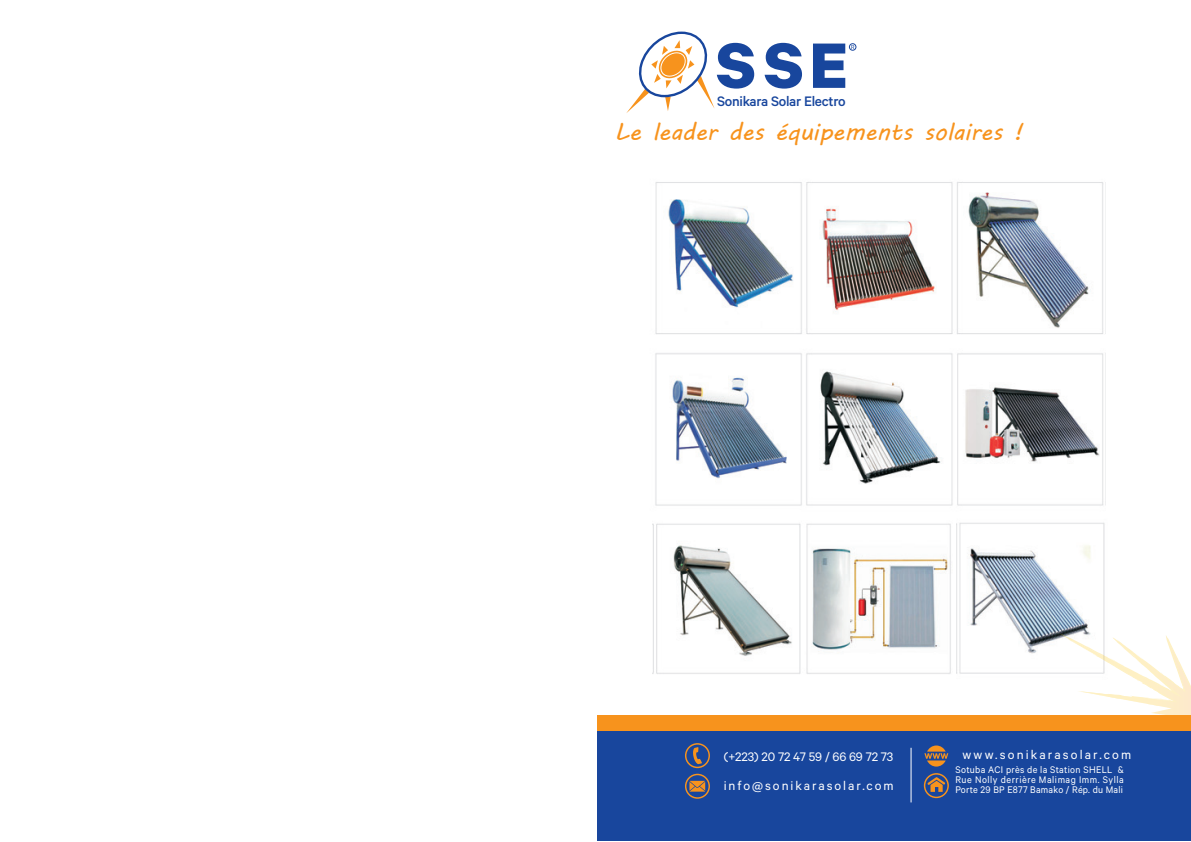
<style>
.page{position:relative;width:1191px;height:842px;background:#fff}
.page>*{position:absolute;margin:0;border:0;box-sizing:border-box;transform-origin:0 0}
.t1{font:700 72.2px "Calibre";color:#18469d}
.t2{font:23.9px "MV Boli";color:#f7931d}
.t3{font:500 15.5px "Calibre";letter-spacing:-.02em;color:#18469d}
.t4{font:14.1px "Calibre";letter-spacing:.14em;color:#fff}
.t5{font:13.9px "Calibre";letter-spacing:-.01em;color:#fff}
.t6{font:10.8px/10.2px "Calibre";letter-spacing:.035em;color:#fff;text-align:justify;scale:.96 1}
</style>
<div class="page">
<img style="left:655px;top:182px;width:449px;height:324px">
<img style="left:653px;top:523px;width:298px;height:151px">
<img style="left:956px;top:522px;width:149px;height:152px">
<div style="left:849px;top:43px;width:7px;height:7px;border:1px solid #18469d;border-radius:50%"></div>
<svg style="left:626px;top:31px;width:88px;height:82px"></svg>
<div style="left:598px;top:715px;width:593px;height:101px;background:#f7931d"></div>
<div style="left:598px;top:732px;width:593px;height:109px;background:#18469d"></div>
<svg style="left:693px;top:747px;width:9px;height:17px"></svg>
<div style="left:685px;top:743px;width:25px;height:25px;border:1px solid #f7931d;border-radius:50%"></div>
<div style="left:685px;top:774px;width:25px;height:25px;border:1px solid #f7931d;border-radius:50%"></div>
<svg style="left:689px;top:781px;width:16px;height:11px"></svg>
<svg style="left:927px;top:777px;width:18px;height:15px"></svg>
<div style="left:924px;top:773px;width:25px;height:25px;border:1px solid #f7931d;border-radius:50%"></div>
<svg style="left:924px;top:745px;width:24px;height:21px"></svg>
<hr style="left:910px;top:748px;width:1px;height:54px;background:#fff">
<svg style="left:1059px;top:633px;width:132px;height:82px"></svg>
<h1 class="t1" style="left:716px;top:21px;width:133px">SSE</h1>
<h3 class="t3" style="left:717px;top:92px;width:130px">Sonikara Solar Electro</h3>
<h2 class="t2" style="left:614px;top:115px;width:409px">Le leader des équipements solaires !</h2>
<p class="t5" style="left:724px;top:748px;width:171px">(+223) 20 72 47 59 / 66 69 72 73</p>
<h3 class="t4" style="left:723px;top:777px;width:171px">info@sonikarasolar.com</h3>
<h3 class="t4" style="left:962px;top:746px;width:170px">www.sonikarasolar.com</h3>
<p class="t6" style="left:955px;top:764px;width:177px">Sotuba ACI près de la Station SHELL &amp; Rue Nolly derrière Malimag Imm. Sylla Porte 29 BP E877 Bamako / Rép. du Mali</p>
</div>
